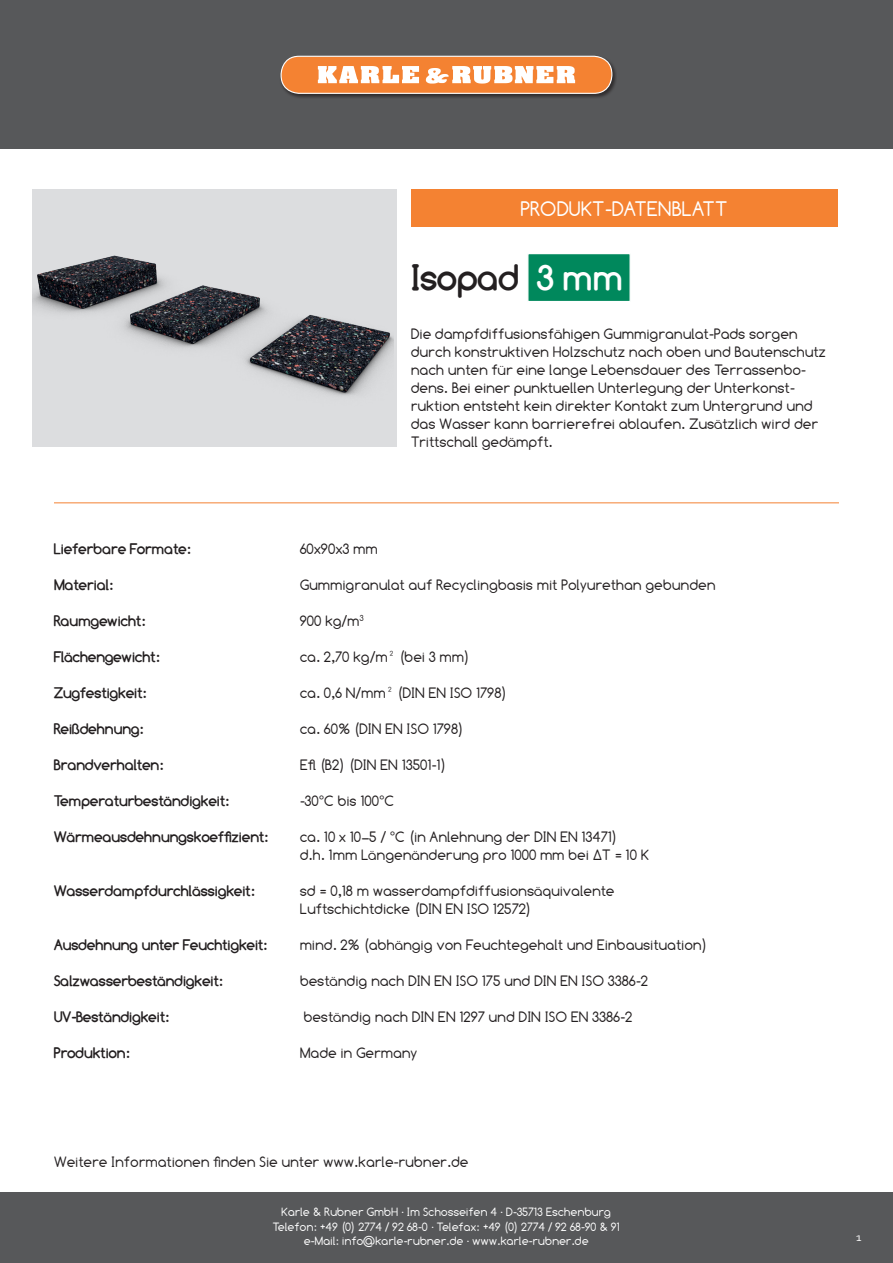
<style>
.page{position:relative;width:893px;height:1263px;background:#fff}
.page>*{position:absolute;margin:0;border:0;box-sizing:border-box;transform-origin:0 0}
.t1{font:700 36px "Comfortaa";color:#231f20}
.t2{font:21px "Comfortaa";color:#fff}
.t3{font:15px/18px "Comfortaa";color:#231f20}
.t4{font:700 15px "Comfortaa";color:#231f20}
.t5{font:12px/14.4px "Comfortaa";color:#fff;text-align:center}
.t6{font:12px "Corbel";color:#fff}
.s1{color:#fff}
</style>
<div class="page">
<div style="left:527px;top:253px;width:104px;height:49px;background:#00885c;border:1px solid #fff"></div>
<div style="left:33px;top:190px;width:364px;height:257px;background:#dcdddf"></div>
<img style="left:33px;top:255px;width:361px;height:141px">
<div style="left:0;top:0;width:893px;height:149px;background:#57585a"></div>
<div style="left:0;top:1193px;width:893px;height:70px;background:#57585a"></div>
<div style="left:280px;top:55px;width:337px;height:44px;background:#231f20;opacity:.75"></div>
<div style="left:281px;top:56px;width:331px;height:37px;background:#f48232;border-radius:18px"></div>
<div style="left:281px;top:56px;width:331px;height:38px;border:1px solid #fff;border-radius:18px"></div>
<svg style="left:318px;top:66px;width:101px;height:17px"></svg>
<svg style="left:426px;top:66px;width:149px;height:18px"></svg>
<hr style="left:54px;top:502px;width:785px;height:1px;background:#f48232">
<div style="left:411px;top:190px;width:427px;height:37px;background:#f48232"></div>
<h2 class="t2" style="left:521px;top:197px;width:209px">PRODUKT-DATENBLATT</h2>
<h1 class="t1" style="left:411px;top:257px;width:214px">Isopad <span class="s1">3 mm</span></h1>
<p class="t3" style="left:411px;top:325px;width:417px">Die dampfdiffusionsfähigen Gummigranulat-Pads sorgen durch konstruktiven Holzschutz nach oben und Bautenschutz nach unten für eine lange Lebensdauer des Terrassenbo&shy;dens. Bei einer punktuellen Unterlegung der Unterkonst&shy;ruktion entsteht kein direkter Kontakt zum Untergrund und das Wasser kann barrierefrei ablaufen. Zusätzlich wird der Trittschall gedämpft.</p>
<p class="t4" style="left:54px;top:540px;width:138px">Lieferbare Formate:</p>
<p class="t3" style="left:300px;top:540px;width:80px">60x90x3 mm</p>
<p class="t4" style="left:54px;top:576px;width:61px">Material:</p>
<p class="t3" style="left:300px;top:576px;width:417px">Gummigranulat auf Recyclingbasis mit Polyurethan gebunden</p>
<p class="t4" style="left:54px;top:612px;width:93px">Raumgewicht:</p>
<p class="t3" style="left:300px;top:612px;width:65px">900 kg/m<sup>3</sup></p>
<p class="t4" style="left:54px;top:648px;width:107px">Flächengewicht:</p>
<p class="t3" style="left:300px;top:648px;width:171px">ca. 2,70 kg/m² (bei 3 mm)</p>
<p class="t4" style="left:54px;top:684px;width:94px">Zugfestigkeit:</p>
<p class="t3" style="left:300px;top:684px;width:209px">ca. 0,6 N/mm² (DIN EN ISO 1798)</p>
<p class="t4" style="left:54px;top:720px;width:91px">Reißdehnung:</p>
<p class="t3" style="left:300px;top:720px;width:166px">ca. 60% (DIN EN ISO 1798)</p>
<p class="t4" style="left:54px;top:756px;width:111px">Brandverhalten:</p>
<p class="t3" style="left:300px;top:756px;width:148px">Efl (B2) (DIN EN 13501-1)</p>
<p class="t4" style="left:54px;top:792px;width:177px">Temperaturbeständigkeit:</p>
<p class="t3" style="left:300px;top:792px;width:96px">-30°C bis 100°C</p>
<p class="t4" style="left:54px;top:828px;width:216px">Wärmeausdehnungskoeffizient:</p>
<p class="t3" style="left:300px;top:828px;width:351px">ca. 10 x 10–5 / °C (in Anlehnung der DIN EN 13471)<br>d.h. 1mm Längenänderung pro 1000 mm bei ΔT = 10 K</p>
<p class="t4" style="left:54px;top:882px;width:202px">Wasserdampfdurchlässigkeit:</p>
<p class="t3" style="left:300px;top:882px;width:316px">sd = 0,18 m wasserdampfdiffusionsäquivalente<br>Luftschichtdicke (DIN EN ISO 12572)</p>
<p class="t4" style="left:54px;top:936px;width:215px">Ausdehnung unter Feuchtigkeit:</p>
<p class="t3" style="left:300px;top:936px;width:409px">mind. 2% (abhängig von Feuchtegehalt und Einbausituation)</p>
<p class="t4" style="left:54px;top:972px;width:170px">Salzwasserbeständigkeit:</p>
<p class="t3" style="left:300px;top:972px;width:350px">beständig nach DIN EN ISO 175 und DIN EN ISO 3386-2</p>
<p class="t4" style="left:54px;top:1008px;width:117px">UV-Beständigkeit:</p>
<p class="t3" style="left:304px;top:1008px;width:330px">beständig nach DIN EN 1297 und DIN ISO EN 3386-2</p>
<p class="t4" style="left:54px;top:1044px;width:77px">Produktion:</p>
<p class="t3" style="left:300px;top:1044px;width:119px">Made in Germany</p>
<p class="t3" style="left:54px;top:1153px;width:416px">Weitere Informationen finden Sie unter www.karle-rubner.de</p>
<p class="t5" style="left:273px;top:1205px;width:349px">Karle &amp; Rubner GmbH · Im Schosseifen 4 · D-35713 Eschenburg<br>Telefon: +49 (0) 2774 / 92 68-0 · Telefax: +49 (0) 2774 / 92 68-90 &amp; 91 e-Mail: info@karle-rubner.de · www.karle-rubner.de</p>
<p class="t6" style="left:856px;top:1230px;width:7px">1</p>
</div>
